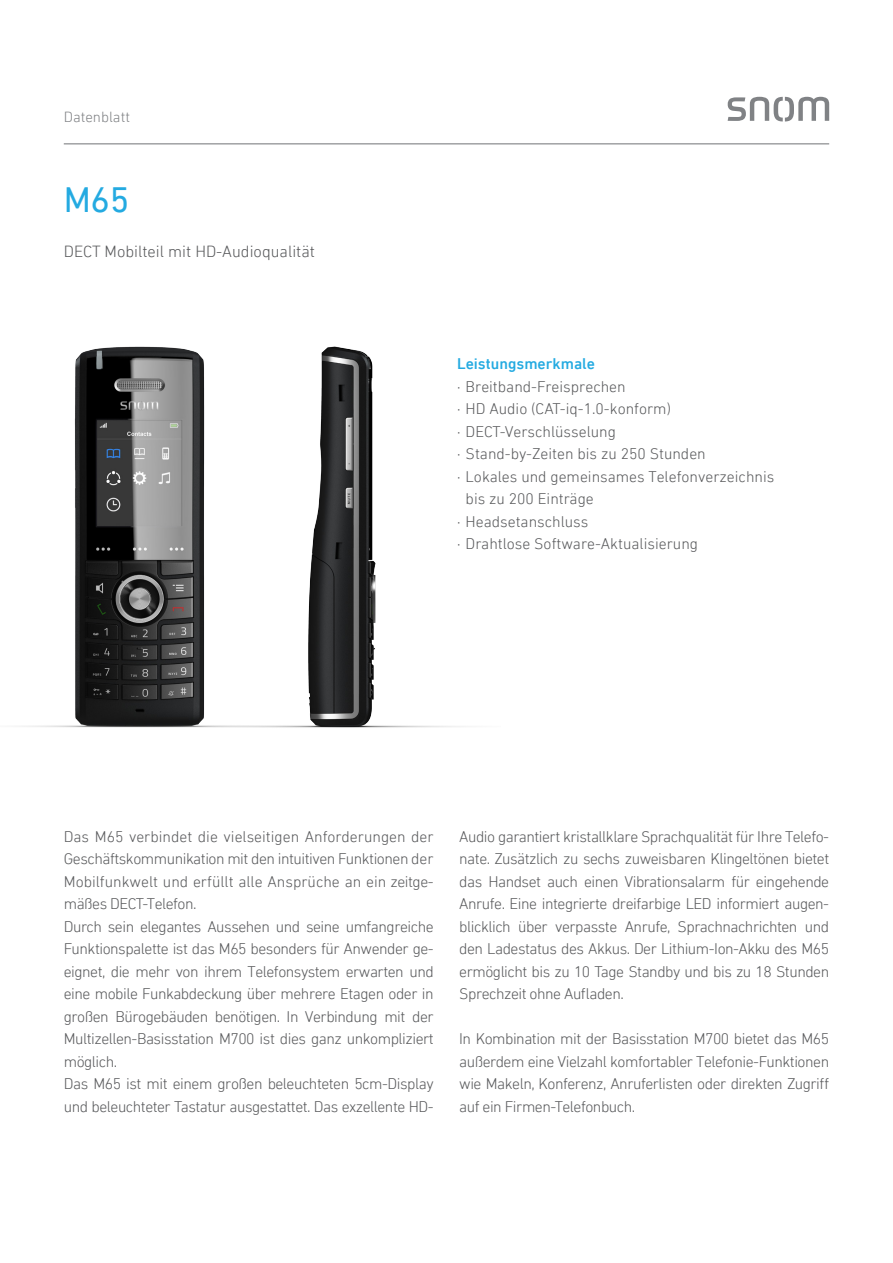
<style>
.page{position:relative;width:893px;height:1263px;background:#fff}
.page>*{position:absolute;margin:0;border:0;box-sizing:border-box;transform-origin:0 0}
.t1{font:36px "DIN Next LT Pro";color:#24aae1}
.t2{font:300 16.5px "DIN Next LT Pro";color:#57585a}
.t3{font:300 15.75px/22.5px "DIN Next LT Pro";letter-spacing:-.03em;color:#57585a;text-align:justify}
.t4{font:300 15.75px "DIN Next LT Pro";color:#57585a}
.t5{font:500 15.75px "DIN Next LT Pro";color:#24aae1}
.Überschrift_Datenblä{font:300 15px "DIN Next LT Pro";color:#808285}
</style>
<div class="page">
<svg style="left:728px;top:97px;width:101px;height:25px"></svg>
<img style="left:22px;top:346px;width:123px;height:382px">
<img style="left:145px;top:346px;width:319px;height:382px">
<hr style="left:64px;top:143px;width:765px;height:1px;background:#808285">
<p class="Überschrift_Datenblä" style="left:64px;top:108px;width:68px">Datenblatt</p>
<p class="t1" style="left:64px;top:178px;width:67px">M65</p>
<p class="t2" style="left:64px;top:241px;width:253px">DECT Mobilteil mit HD-Audioqualität</p>
<p class="t5" style="left:457px;top:355px;width:139px">Leistungsmerkmale</p>
<p class="t4" style="left:457px;top:377px;width:170px">· Breitband-Freisprechen</p>
<p class="t4" style="left:457px;top:400px;width:215px">· HD Audio (CAT-iq-1.0-konform)</p>
<p class="t4" style="left:457px;top:422px;width:160px">· DECT-Verschlüsselung</p>
<p class="t4" style="left:457px;top:445px;width:250px">· Stand-by-Zeiten bis zu 250 Stunden</p>
<p class="t4" style="left:457px;top:467px;width:319px">· Lokales und gemeinsames Telefonverzeichnis</p>
<p class="t4" style="left:466px;top:490px;width:130px">bis zu 200 Einträge</p>
<p class="t4" style="left:457px;top:512px;width:133px">· Headsetanschluss</p>
<p class="t4" style="left:457px;top:535px;width:242px">· Drahtlose Software-Aktualisierung</p>
<p class="t3" style="left:64px;top:825px;width:371px">Das M65 verbindet die vielseitigen Anforderungen der Geschäftskommunikation mit den intuitiven Funktionen der Mobilfunkwelt und erfüllt alle Ansprüche an ein zeitge&shy;mäßes DECT-Telefon.</p>
<p class="t3" style="left:64px;top:915px;width:371px">Durch sein elegantes Aussehen und seine umfangreiche Funktionspalette ist das M65 besonders für Anwender ge&shy;eignet, die mehr von ihrem Telefonsystem erwarten und eine mobile Funkabdeckung über mehrere Etagen oder in großen Bürogebäuden benötigen. In Verbindung mit der Multizellen-Basisstation M700 ist dies ganz unkompliziert möglich.</p>
<p class="t3" style="left:64px;top:1072px;width:371px">Das M65 ist mit einem großen beleuchteten 5cm-Display und beleuchteter Tastatur ausgestattet. Das exzellente HD-</p>
<p class="t3" style="left:459px;top:825px;width:371px">Audio garantiert kristallklare Sprachqualität für Ihre Telefo&shy;nate. Zusätzlich zu sechs zuweisbaren Klingeltönen bietet das Handset auch einen Vibrationsalarm für eingehende Anrufe. Eine integrierte dreifarbige LED informiert augen&shy;blicklich über verpasste Anrufe, Sprachnachrichten und den Ladestatus des Akkus. Der Lithium-Ion-Akku des M65 ermöglicht bis zu 10 Tage Standby und bis zu 18 Stunden Sprechzeit ohne Aufladen.</p>
<p class="t3" style="left:459px;top:1027px;width:371px">In Kombination mit der Basisstation M700 bietet das M65 außerdem eine Vielzahl komfortabler Telefonie-Funktionen wie Makeln, Konferenz, Anruferlisten oder direkten Zugriff auf ein Firmen-Telefonbuch.</p>
</div>
